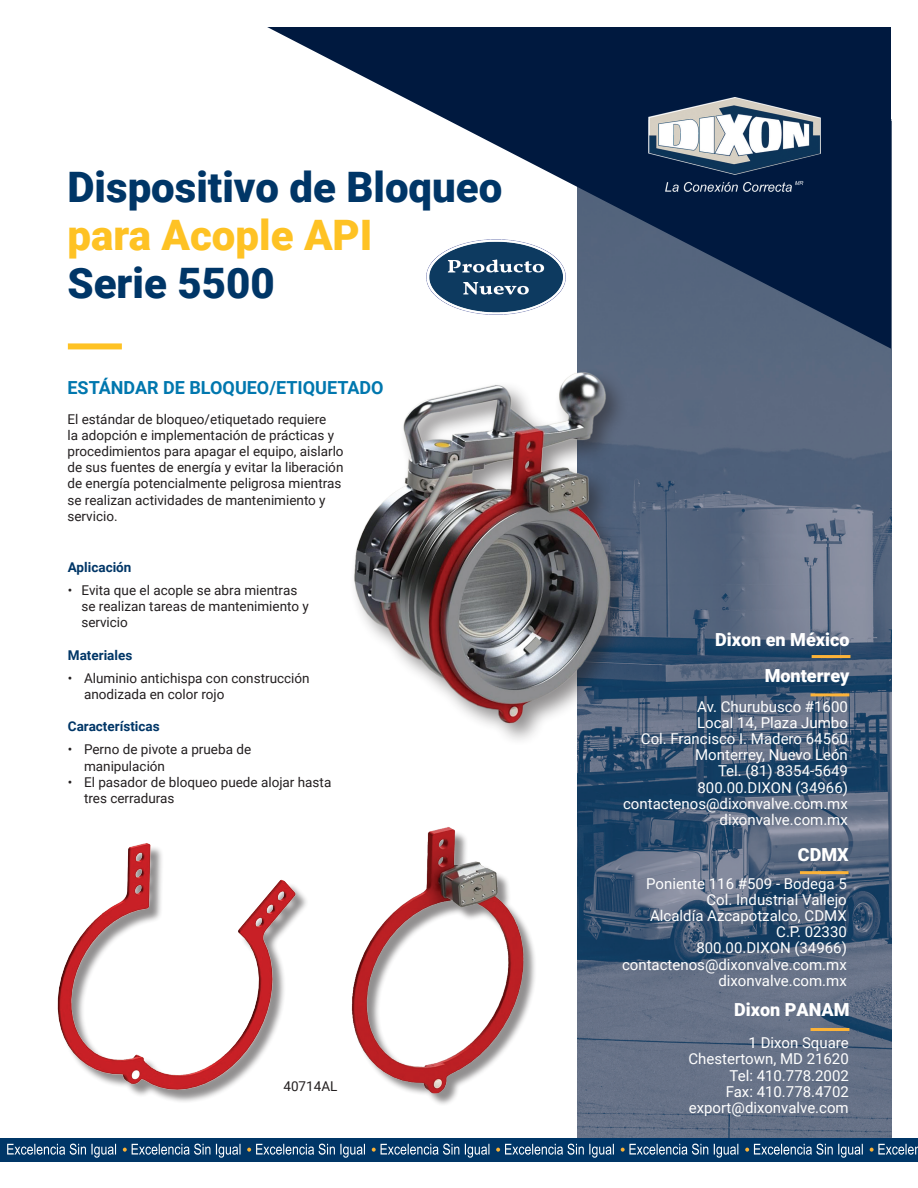
<style>
.page{position:relative;width:918px;height:1188px;background:#fff}
.page>*{position:absolute;margin:0;border:0;box-sizing:border-box;transform-origin:0 0}
.t1{font:900 42px "Roboto";color:#003667}
.t2{font:900 42px "Roboto";color:#fec224}
.t3{font:900 18px "Roboto";color:#fff}
.t4{font:700 18px "Roboto";color:#0077ae}
.t5{font:15px/16.2px "Roboto";color:#fff;text-align:right}
.t6{font:13.5px/16.2px "Roboto";color:#231f20}
.t7{font:700 13.5px "Roboto";color:#003667}
</style>
<div class="page">
<img style="left:578px;top:349px;width:313px;height:789px">
<svg style="left:267px;top:27px;width:624px;height:322px"></svg>
<div style="left:68px;top:343px;width:54px;height:6px;background:#fec224"></div>
<img style="left:648px;top:97px;width:173px;height:99px">
<div style="left:349px;top:367px;width:285px;height:380px;background:#231f20;opacity:.5"></div>
<img style="left:349px;top:360px;width:271px;height:368px">
<div style="left:60px;top:845px;width:249px;height:259px;background:#231f20;opacity:.5"></div>
<img style="left:57px;top:843px;width:242px;height:254px">
<div style="left:354px;top:830px;width:183px;height:277px;background:#231f20;opacity:.5"></div>
<img style="left:351px;top:827px;width:177px;height:269px">
<img style="left:427px;top:239px;width:139px;height:76px">
<hr style="left:812px;top:655px;width:39px;height:3px;background:#fcb338">
<hr style="left:800px;top:871px;width:49px;height:3px;background:#fcb338">
<hr style="left:811px;top:693px;width:38px;height:3px;background:#fcb338">
<hr style="left:811px;top:1028px;width:38px;height:3px;background:#fcb338">
<div style="left:0;top:1138px;width:918px;height:24px;background:#003667"></div>
<svg style="left:7px;top:1144px;width:911px;height:14px"></svg>
<h1 class="t1" style="left:68px;top:158px;width:436px">Dispositivo de Bloqueo</h1>
<h1 class="t2" style="left:68px;top:206px;width:307px">para Acople API</h1>
<h1 class="t1" style="left:68px;top:254px;width:209px">Serie 5500</h1>
<h2 class="t4" style="left:68px;top:375px;width:318px">ESTÁNDAR DE BLOQUEO/ETIQUETADO</h2>
<p class="t6" style="left:68px;top:410px;width:278px">El estándar de bloqueo/etiquetado requiere<br>la adopción e implementación de prácticas y procedimientos para apagar el equipo, aislarlo de sus fuentes de energía y evitar la liberación de energía potencialmente peligrosa mientras se realizan actividades de mantenimiento y servicio.</p>
<p class="t7" style="left:68px;top:558px;width:65px">Aplicación</p>
<p class="t6" style="left:81px;top:582px;width:229px;text-indent:-14px">• Evita que el acople se abra mientras se realizan tareas de mantenimiento y servicio</p>
<p class="t7" style="left:68px;top:646px;width:66px">Materiales</p>
<p class="t6" style="left:84px;top:669px;width:227px;text-indent:-16px">• Aluminio antichispa con construcción anodizada en color rojo</p>
<p class="t7" style="left:68px;top:717px;width:93px">Características</p>
<p class="t6" style="left:84px;top:741px;width:169px;text-indent:-16px">• Perno de pivote a prueba de manipulación</p>
<p class="t6" style="left:84px;top:773px;width:249px;text-indent:-16px">• El pasador de bloqueo puede alojar hasta tres cerraduras</p>
<p class="t6" style="left:283px;top:1078px;width:55px">40714AL</p>
<h2 class="t3" style="left:715px;top:627px;width:136px">Dixon en México</h2>
<h2 class="t3" style="left:765px;top:663px;width:86px">Monterrey</h2>
<p class="t5" style="left:623px;top:698px;width:226px">Av. Churubusco #1600<br>Local 14, Plaza Jumbo<br>Col. Francisco I. Madero 64560<br>Monterrey, Nuevo León<br>Tel. (81) 8354-5649<br>800.00.DIXON (34966) contactenos@dixonvalve.com.mx dixonvalve.com.mx</p>
<h2 class="t3" style="left:798px;top:842px;width:52px">CDMX</h2>
<p class="t5" style="left:622px;top:875px;width:226px">Poniente 116 #509 - Bodega 5<br>Col. Industrial Vallejo<br>Alcaldía Azcapotzalco, CDMX<br>C.P. 02330<br>800.00.DIXON (34966) contactenos@dixonvalve.com.mx dixonvalve.com.mx</p>
<h2 class="t3" style="left:734px;top:997px;width:117px">Dixon PANAM</h2>
<p class="t5" style="left:689px;top:1034px;width:162px">1 Dixon Square<br>Chestertown, MD 21620<br>Tel: 410.778.2002<br>Fax: 410.778.4702 export@dixonvalve.com</p>
</div>
